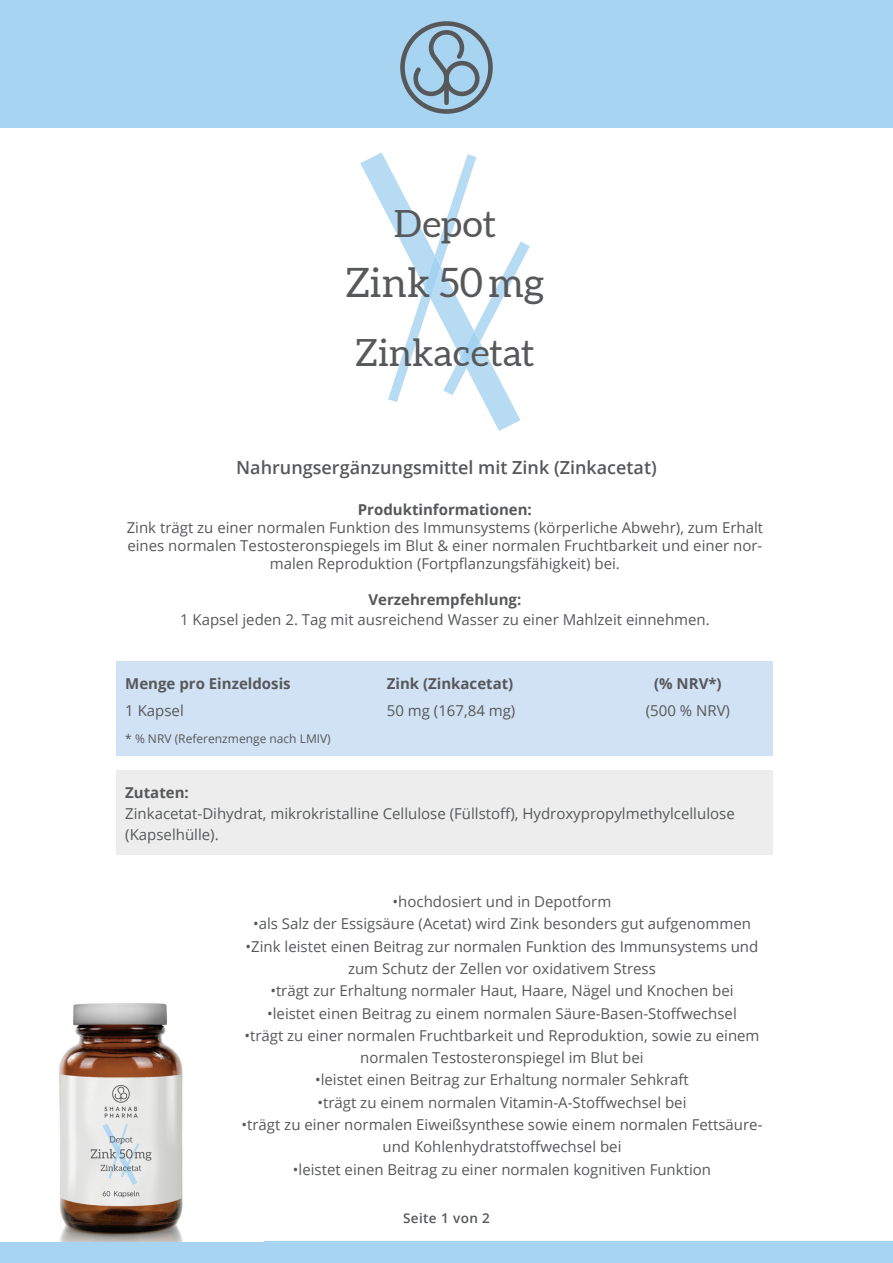
<style>
.page{position:relative;width:893px;height:1263px;background:#fff}
.page>*{position:absolute;margin:0;border:0;box-sizing:border-box;transform-origin:0 0}
.t1{font:40.5px "Aleo";color:#57585a}
.t2{font:37.5px "Aleo";color:#57585a}
.t3{font:600 18px "Open Sans";color:#57585a}
.t4{font:15px/22.2px "Open Sans";color:#57585a;text-align:center}
.t5{font:700 15px "Open Sans";color:#57585a}
.t6{font:600 13.5px "Open Sans";letter-spacing:.03em;color:#57585a}
.t7{font:12px "Open Sans";color:#57585a}
.s1{font-style:inherit}
</style>
<div class="page">
<div style="left:0;top:0;width:893px;height:128px;background:#a7d4f1"></div>
<div style="left:0;top:1242px;width:893px;height:21px;background:#a7d4f1"></div>
<img style="left:59px;top:1003px;width:124px;height:239px">
<svg style="left:360px;top:152px;width:170px;height:279px"></svg>
<div style="left:117px;top:662px;width:656px;height:94px;background:#d0e2f3"></div>
<div style="left:117px;top:770px;width:656px;height:84px;background:#ecedec"></div>
<svg style="left:400px;top:21px;width:93px;height:93px"></svg>
<div style="left:444px;top:76px;width:5px;height:29px;background:#57585a;border-radius:2px"></div>
<h2 class="t2" style="left:394px;top:202px;width:104px">Depot</h2>
<h1 class="t1" style="left:345px;top:259px;width:201px">Zink 50 mg</h1>
<h2 class="t2" style="left:355px;top:331px;width:181px">Zinkacetat</h2>
<p class="t3" style="left:236px;top:455px;width:422px">Nahrungsergänzungsmittel mit Zink (Zinkacetat)</p>
<p class="t5" style="left:358px;top:499px;width:176px">Produktinformationen:</p>
<p class="t4" style="left:127px;top:518px;width:638px;line-height:18px">Zink trägt zu einer normalen Funktion des Immunsystems (körperliche Abwehr), zum Erhalt eines normalen Testosteronspiegels im Blut &amp; einer normalen Fruchtbarkeit und einer nor&shy;malen Reproduktion (Fortpflanzungsfähigkeit) bei.</p>
<p class="t5" style="left:368px;top:589px;width:154px">Verzehrempfehlung:</p>
<p class="t4" style="left:180px;top:608px;width:531px">1 Kapsel jeden 2. Tag mit ausreichend Wasser zu einer Mahlzeit einnehmen.</p>
<p class="t5" style="left:125px;top:673px;width:167px">Menge pro Einzeldosis</p>
<p class="t5" style="left:387px;top:673px;width:128px">Zink (Zinkacetat)</p>
<p class="t5" style="left:654px;top:673px;width:69px">(% NRV*)</p>
<p class="t4" style="left:125px;top:699px;width:60px">1 Kapsel</p>
<p class="t4" style="left:387px;top:699px;width:130px">50 mg (167,84 mg)</p>
<p class="t4" style="left:646px;top:699px;width:86px">(500 % NRV)</p>
<p class="t7" style="left:125px;top:730px;width:207px">* % NRV (Referenzmenge nach LMIV)</p>
<p class="t5" style="left:125px;top:781px;width:65px">Zutaten:</p>
<p class="t4" style="left:125px;top:802px;width:611px;line-height:21px;text-align:left">Zinkacetat-Dihydrat, mikrokristalline Cellulose (Füllstoff), Hydroxypropylmethylcellulose (Kapselhülle).</p>
<p class="t4" style="left:393px;top:890px;width:220px">•<span class="s1">h</span>ochdosiert und in Depotform</p>
<p class="t4" style="left:253px;top:912px;width:499px">•als Salz der Essigsäure (Acetat) wird Zink besonders gut aufgenommen</p>
<p class="t4" style="left:246px;top:935px;width:514px">•Zink leistet einen Beitrag zur normalen Funktion des Immunsystems und zum Schutz der Zellen vor oxidativem Stress</p>
<p class="t4" style="left:270px;top:979px;width:465px">•trägt zur Erhaltung normaler Haut, Haare, Nägel und Knochen bei</p>
<p class="t4" style="left:267px;top:1001px;width:471px">•leistet einen Beitrag zu einem normalen Säure-Basen-Stoffwechsel</p>
<p class="t4" style="left:244px;top:1024px;width:517px">•trägt zu einer normalen Fruchtbarkeit und Reproduktion, sowie zu einem normalen Testosteronspiegel im Blut bei</p>
<p class="t4" style="left:315px;top:1068px;width:375px">•leistet einen Beitrag zur Erhaltung normaler Sehkraft</p>
<p class="t4" style="left:317px;top:1091px;width:370px">•trägt zu einem normalen Vitamin-A-Stoffwechsel bei</p>
<p class="t4" style="left:241px;top:1113px;width:522px">•trägt zu einer normalen Eiweißsynthese sowie einem normalen Fettsäure&shy;und Kohlenhydratstoffwechsel bei</p>
<p class="t4" style="left:293px;top:1157px;width:420px">•leistet einen Beitrag zu einer normalen kognitiven Funktion</p>
<p class="t6" style="left:403px;top:1209px;width:88px">Seite 1 von 2</p>
</div>
